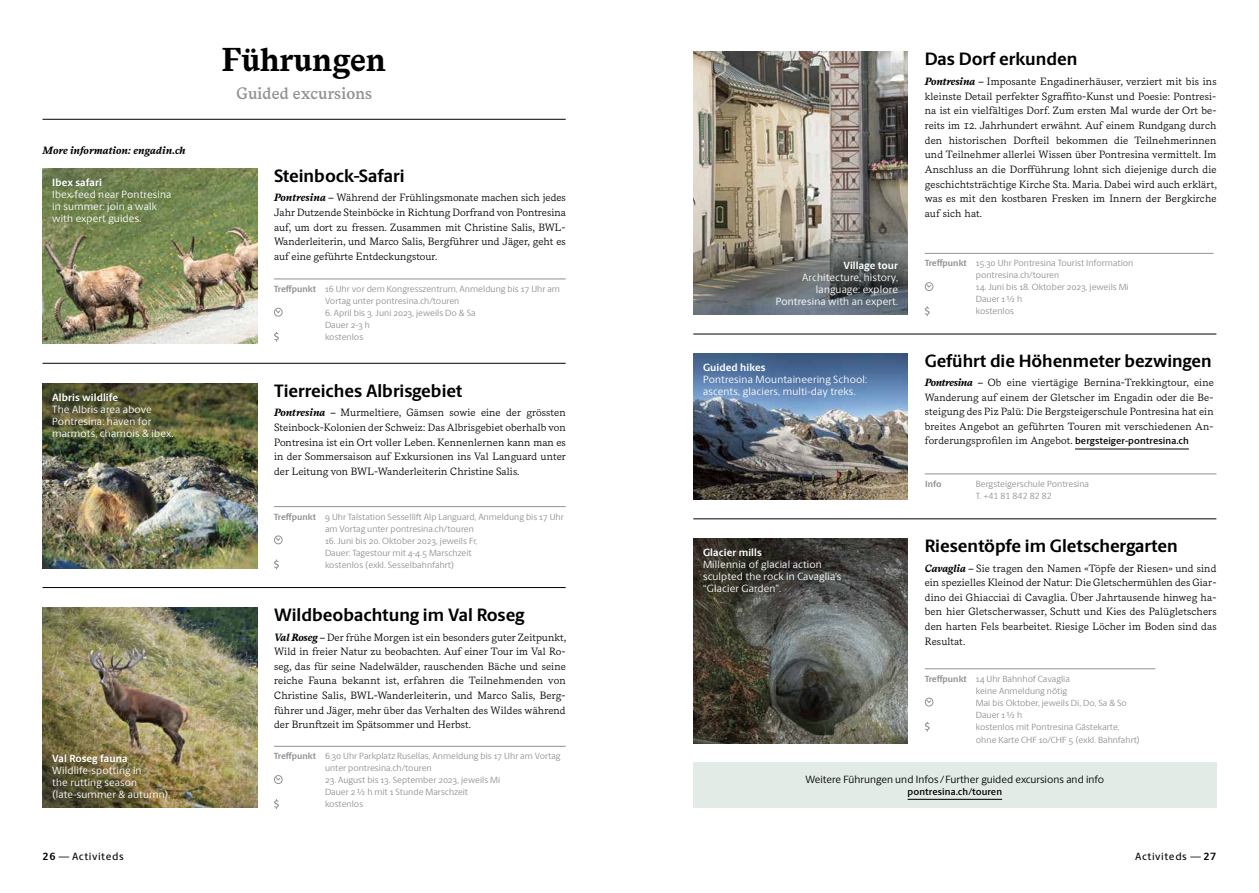
<style>
.page{position:relative;width:1259px;height:893px;background:#fff}
.page>*{position:absolute;margin:0;border:0;box-sizing:border-box;transform-origin:0 0}
.t1{font:700 33px "Messina Serif";color:#000}
.t2{font:700 18px "Berlingske Sans";color:#000}
.t3{font:700 17.85px "Berlingske Sans";color:#000}
.t4{font:600 16.5px "Messina Serif";letter-spacing:.01em;color:#949290}
.t5{font:10.5px/14.7px "Messina Serif";letter-spacing:.005em;color:#000;text-align:justify}
.t6{font:10.5px/12px "Berlingske Sans";letter-spacing:.015em;color:#fff}
.t7{font:700 10.5px "Berlingske Sans";letter-spacing:.01em;color:#fff}
.t8{font:10.5px "Berlingske Sans";letter-spacing:.005em;color:#000}
.t9{font:500 10.5px "Berlingske Sans";letter-spacing:.05em;color:#000}
.t10{font:italic 700 10.5px "Messina Serif";color:#000}
.t11{font:10.35px/14.5px "Messina Serif";letter-spacing:.01em;color:#000;text-align:justify}
.t12{font:9.75px "Berlingske Sans D Bd";letter-spacing:.01em;color:#000}
.t13{font:9px/12px "Berlingske Sans";letter-spacing:.005em;color:#949290}
.t14{font:700 9px "Berlingske Sans";color:#949290}
.s1{font-weight:700;font-style:italic}
.s2{font-weight:700}
.s3{font-weight:700;font-style:italic;font-size:10.5px}
.s4{font-family:"Berlingske Sans D Bd";font-size:9.75px}
</style>
<div class="page">
<hr style="left:43px;top:119px;width:523px;height:1px;background:#000">
<hr style="left:43px;top:363px;width:522px;height:1px;background:#000">
<hr style="left:43px;top:587px;width:522px;height:1px;background:#000">
<img style="left:43px;top:168px;width:214px;height:176px">
<img style="left:43px;top:383px;width:214px;height:185px">
<img style="left:43px;top:607px;width:214px;height:201px">
<hr style="left:274px;top:279px;width:291px;height:1px;background:#949290">
<div style="left:274px;top:307px;width:9px;height:10px;border:1px solid #949290;border-radius:50%"></div>
<svg style="left:275px;top:309px;width:6px;height:5px"></svg>
<svg style="left:274px;top:332px;width:5px;height:10px"></svg>
<hr style="left:274px;top:506px;width:291px;height:1px;background:#949290">
<div style="left:274px;top:535px;width:9px;height:10px;border:1px solid #949290;border-radius:50%"></div>
<svg style="left:275px;top:537px;width:6px;height:5px"></svg>
<svg style="left:274px;top:560px;width:5px;height:9px"></svg>
<hr style="left:274px;top:746px;width:292px;height:1px;background:#949290">
<div style="left:274px;top:775px;width:9px;height:9px;border:1px solid #949290;border-radius:50%"></div>
<svg style="left:275px;top:776px;width:6px;height:5px"></svg>
<svg style="left:274px;top:799px;width:5px;height:10px"></svg>
<hr style="left:693px;top:519px;width:523px;height:1px;background:#000">
<img style="left:693px;top:353px;width:214px;height:147px">
<img style="left:693px;top:539px;width:214px;height:204px">
<hr style="left:1075px;top:449px;width:114px;height:1px;background:#000">
<hr style="left:924px;top:669px;width:231px;height:1px;background:#949290">
<div style="left:924px;top:697px;width:9px;height:10px;border:1px solid #949290;border-radius:50%"></div>
<svg style="left:925px;top:699px;width:7px;height:5px"></svg>
<svg style="left:925px;top:722px;width:4px;height:9px"></svg>
<img style="left:693px;top:51px;width:214px;height:263px">
<hr style="left:693px;top:334px;width:523px;height:1px;background:#000">
<hr style="left:924px;top:253px;width:289px;height:1px;background:#949290">
<div style="left:924px;top:282px;width:9px;height:9px;border:1px solid #949290;border-radius:50%"></div>
<svg style="left:925px;top:283px;width:7px;height:5px"></svg>
<svg style="left:925px;top:306px;width:4px;height:10px"></svg>
<div style="left:693px;top:763px;width:523px;height:45px;background:#e2ebe6"></div>
<hr style="left:907px;top:799px;width:95px;height:1px;background:#000">
<hr style="left:924px;top:474px;width:292px;height:1px;background:#949290">
<p class="t10" style="left:43px;top:142px;width:145px">More information: engadin.ch</p>
<p class="t7" style="left:52px;top:174px;width:51px">Ibex safari</p>
<p class="t6" style="left:52px;top:188px;width:121px">Ibex feed near Pontresina in summer: join a walk with expert guides.</p>
<p class="t7" style="left:52px;top:389px;width:67px">Albris wildlife</p>
<p class="t6" style="left:52px;top:403px;width:123px">The Albris area above<br>Pontresina: haven for marmots, chamois &amp; ibex.</p>
<p class="t7" style="left:52px;top:751px;width:77px">Val Roseg fauna</p>
<p class="t6" style="left:52px;top:764px;width:120px">Wildlife-spotting in<br>the rutting season (late-summer &amp; autumn).</p>
<h1 class="t1" style="left:222px;top:34px;width:165px">Führungen</h1>
<h3 class="t4" style="left:236px;top:80px;width:137px">Guided excursions</h3>
<h2 class="t2" style="left:274px;top:162px;width:132px">Steinbock-Safari</h2>
<p class="t5" style="left:274px;top:190px;width:293px"><span class="s1">Pontresina –</span> Während der Frühlingsmonate machen sich jedes Jahr Dutzende Steinböcke in Richtung Dorfrand von Pontresina auf, um dort zu fressen. Zusammen mit Christine Salis, BWL-Wanderleiterin, und Marco Salis, Bergführer und Jäger, geht es auf eine geführte Entdeckungstour.</p>
<p class="t13" style="left:325px;top:282px;width:236px;text-indent:-51px"><span class="s2">Treffpunkt</span> 16 Uhr vor dem Kongresszentrum, Anmeldung bis 17 Uhr am<br>Vortag unter pontresina.ch/touren</p>
<p class="t13" style="left:325px;top:306px;width:152px">6. April bis 3. Juni 2023, jeweils Do &amp; Sa<br>Dauer 2-3 h<br>kostenlos</p>
<h2 class="t2" style="left:274px;top:377px;width:190px">Tierreiches Albrisgebiet</h2>
<p class="t5" style="left:274px;top:405px;width:293px"><span class="s1">Pontresina –</span> Murmeltiere, Gämsen sowie eine der grössten Steinbock-Kolonien der Schweiz: Das Albrisgebiet oberhalb von Pontresina ist ein Ort voller Leben. Kennenlernen kann man es in der Sommersaison auf Exkursionen ins Val Languard unter der Leitung von BWL-Wanderleiterin Christine Salis.</p>
<p class="t13" style="left:325px;top:510px;width:240px;text-indent:-51px"><span class="s2">Treffpunkt</span> 9 Uhr Talstation Sessellift Alp Languard, Anmeldung bis 17 Uhr am Vortag unter pontresina.ch/touren</p>
<p class="t13" style="left:325px;top:534px;width:154px">16. Juni bis 20. Oktober 2023, jeweils Fr,<br>Dauer: Tagestour mit 4-4.5 Marschzeit kostenlos (exkl. Sesselbahnfahrt)</p>
<h2 class="t2" style="left:274px;top:601px;width:252px">Wildbeobachtung im Val Roseg</h2>
<p class="t5" style="left:274px;top:629px;width:294px;text-align:left"><span class="s1">Val Roseg –</span> Der frühe Morgen ist ein besonders guter Zeitpunkt, Wild in freier Natur zu beobachten. Auf einer Tour im Val Ro&shy;seg, das für seine Nadelwälder, rauschenden Bäche und seine reiche Fauna bekannt ist, erfahren die Teilnehmenden von Christine Salis, BWL-Wanderleiterin, und Marco Salis, Berg&shy;führer und Jäger, mehr über das Verhalten des Wildes während der Brunftzeit im Spätsommer und Herbst.</p>
<p class="t13" style="left:325px;top:750px;width:237px;text-indent:-51px"><span class="s2">Treffpunkt</span> 6.30 Uhr Parkplatz Rusellas, Anmeldung bis 17 Uhr am Vortag unter pontresina.ch/touren</p>
<p class="t13" style="left:325px;top:774px;width:177px">23. August bis 13. September 2023, jeweils Mi<br>Dauer 2½ h mit 1 Stunde Marschzeit kostenlos</p>
<p class="t7" style="left:843px;top:257px;width:56px">Village tour</p>
<p class="t6" style="left:776px;top:271px;width:124px;text-align:right">Architecture, history, language: explore<br>Pontresina with an expert.</p>
<p class="t7" style="left:703px;top:360px;width:64px">Guided hikes</p>
<p class="t6" style="left:703px;top:373px;width:166px">Pontresina Mountaineering School: ascents, glaciers, multi-day treks.</p>
<p class="t7" style="left:703px;top:545px;width:60px">Glacier mills</p>
<p class="t6" style="left:703px;top:558px;width:140px">Millennia of glacial action sculpted the rock in Cavaglia’s “Glacier Garden”.</p>
<h2 class="t2" style="left:924px;top:46px;width:154px">Das Dorf erkunden</h2>
<p class="t5" style="left:924px;top:74px;width:294px"><span class="s1">Pontresina –</span> Imposante Engadinerhäuser, verziert mit bis ins kleinste Detail perfekter Sgraffito-Kunst und Poesie: Pontresi&shy;na ist ein vielfältiges Dorf. Zum ersten Mal wurde der Ort be&shy;reits im 12. Jahrhundert erwähnt. Auf einem Rundgang durch den historischen Dorfteil bekommen die Teilnehmerinnen und Teilnehmer allerlei Wissen über Pontresina vermittelt. Im Anschluss an die Dorfführung lohnt sich diejenige durch die geschichtsträchtige Kirche Sta. Maria. Dabei wird auch erklärt, was es mit den kostbaren Fresken im Innern der Bergkirche auf sich hat.</p>
<p class="t13" style="left:976px;top:257px;width:159px;text-indent:-51px"><span class="s2">Treffpunkt</span> 15.30 Uhr Pontresina Tourist Information pontresina.ch/touren</p>
<p class="t13" style="left:976px;top:281px;width:154px">14. Juni bis 18. Oktober 2023, jeweils Mi<br>Dauer 1½ h<br>kostenlos</p>
<h3 class="t3" style="left:924px;top:347px;width:288px">Geführt die Höhenmeter bezwingen</h3>
<p class="t11" style="left:924px;top:375px;width:290px"><span class="s1">Pontresina</span> <span class="s3">–</span> Ob eine viertägige Bernina-Trekkingtour, eine Wanderung auf einem der Gletscher im Engadin oder die Be&shy;steigung des Piz Palü: Die Bergsteigerschule Pontresina hat ein breites Angebot an geführten Touren mit verschiedenen An&shy;forderungsprofilen im Angebot. <span class="s4">bergsteiger-pontresina.ch</span></p>
<p class="t14" style="left:925px;top:477px;width:18px">Info</p>
<p class="t13" style="left:976px;top:477px;width:115px">Bergsteigerschule Pontresina<br>T. +41 81 842 82 82</p>
<h2 class="t2" style="left:924px;top:532px;width:254px">Riesentöpfe im Gletschergarten</h2>
<p class="t5" style="left:924px;top:560px;width:293px"><span class="s1">Cavaglia –</span> Sie tragen den Namen «Töpfe der Riesen» und sind ein spezielles Kleinod der Natur: Die Gletschermühlen des Giar&shy;dino dei Ghiacciai di Cavaglia. Über Jahrtausende hinweg ha&shy;ben hier Gletscherwasser, Schutt und Kies des Palügletschers den harten Fels bearbeitet. Riesige Löcher im Boden sind das Resultat.</p>
<p class="t13" style="left:976px;top:672px;width:153px;text-indent:-51px"><span class="s2">Treffpunkt</span> 14 Uhr Bahnhof Cavaglia<br>keine Anmeldung nötig<br>Mai bis Oktober, jeweils Di, Do, Sa &amp; So<br>Dauer 1½ h<br>kostenlos mit Pontresina Gästekarte,</p>
<p class="t13" style="left:976px;top:733px;width:166px">ohne Karte CHF 10/CHF 5 (exkl. Bahnfahrt)</p>
<p class="t8" style="left:805px;top:772px;width:300px">Weitere Führungen und Infos / Further guided excursions and info</p>
<p class="t12" style="left:907px;top:784px;width:96px">pontresina.ch/touren</p>
<p class="t9" style="left:43px;top:848px;width:83px"><span class="s2">26</span> — Activiteds</p>
<p class="t9" style="left:1135px;top:848px;width:83px">Activiteds — <span class="s2">27</span></p>
</div>
